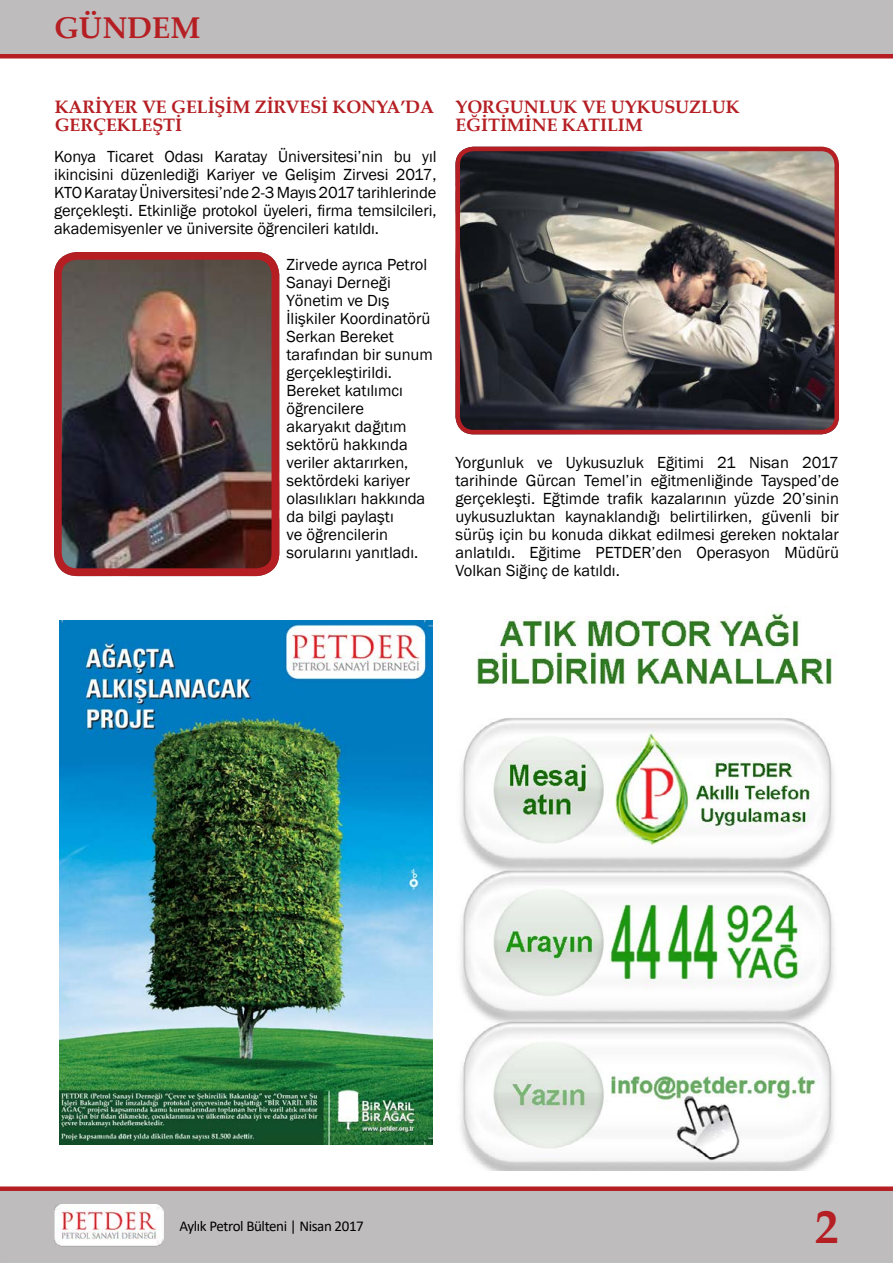
<style>
.page{position:relative;width:893px;height:1263px;background:#fff}
.page>*{position:absolute;margin:0;border:0;box-sizing:border-box;transform-origin:0 0}
.t1{font:700 47.85px "Palatino Linotype";color:#b51f24}
.t2{font:700 30px "Palatino Linotype";color:#b51f24}
.t3{font:700 18px/18px "Palatino Linotype";letter-spacing:-.005em;color:#b51f24}
.t4{font:16.5px/18px "Franklin Gothic";color:#000;text-align:justify}
.t5{font:15px "Calibri";letter-spacing:-.025em;color:#000}
</style>
<div class="page">
<div style="left:1px;top:1192px;width:891px;height:70px;background:#bebcbd"></div>
<div style="left:0;top:1191px;width:893px;height:72px;border:2px solid #bdbdbd"></div>
<div style="left:0;top:1186px;width:893px;height:5px;background:#b51f24"></div>
<img style="left:54px;top:1204px;width:109px;height:43px">
<div style="left:0;top:0;width:893px;height:54px;background:#bebcbd"></div>
<div style="left:0;top:54px;width:893px;height:5px;background:#b51f24"></div>
<img style="left:460px;top:612px;width:375px;height:558px">
<img style="left:460px;top:147px;width:379px;height:287px">
<div style="left:455px;top:147px;width:384px;height:287px;border:4px solid #b51f24;border-radius:16px"></div>
<img style="left:63px;top:261px;width:216px;height:306px">
<div style="left:54px;top:252px;width:225px;height:324px;border:8px solid #b51f24;border-radius:19px"></div>
<img style="left:59px;top:621px;width:373px;height:523px">
<h2 class="t2" style="left:54px;top:6px;width:148px">GÜNDEM</h2>
<p class="t3" style="left:55px;top:97px;width:381px">KARİYER VE GELİŞİM ZİRVESİ KONYA’DA<br>GERÇEKLEŞTİ</p>
<p class="t4" style="left:54px;top:148px;width:384px">Konya Ticaret Odası Karatay Üniversitesi’nin bu yıl ikincisini düzenlediği Kariyer ve Gelişim Zirvesi 2017, KTO Karatay Üniversitesi’nde 2-3 Mayıs 2017 tarihlerinde gerçekleşti. Etkinliğe protokol üyeleri, firma temsilcileri, akademisyenler ve üniversite öğrencileri katıldı.</p>
<p class="t4" style="left:287px;top:256px;width:148px;text-align:left">Zirvede ayrıca Petrol<br>Sanayi Derneği<br>Yönetim ve Dış<br>İlişkiler Koordinatörü<br>Serkan Bereket tarafından bir sunum gerçekleştirildi.<br>Bereket katılımcı öğrencilere<br>akaryakıt dağıtım sektörü hakkında veriler aktarırken, sektördeki kariyer olasılıkları hakkında da bilgi paylaştı<br>ve öğrencilerin sorularını yanıtladı.</p>
<p class="t3" style="left:455px;top:97px;width:286px">YORGUNLUK VE UYKUSUZLUK<br>EĞİTİMİNE KATILIM</p>
<p class="t4" style="left:455px;top:454px;width:385px">Yorgunluk ve Uykusuzluk Eğitimi 21 Nisan 2017 tarihinde Gürcan Temel’in eğitmenliğinde Taysped’de gerçekleşti. Eğtimde trafik kazalarının yüzde 20’sinin uykusuzluktan kaynaklandığı belirtilirken, güvenli bir sürüş için bu konuda dikkat edilmesi gereken noktalar anlatıldı. Eğitime PETDER’den Operasyon Müdürü Volkan Siğinç de katıldı.</p>
<p class="t5" style="left:179px;top:1216px;width:186px">Aylık Petrol Bülteni | Nisan 2017</p>
<h1 class="t1" style="left:815px;top:1193px;width:25px">2</h1>
</div>
